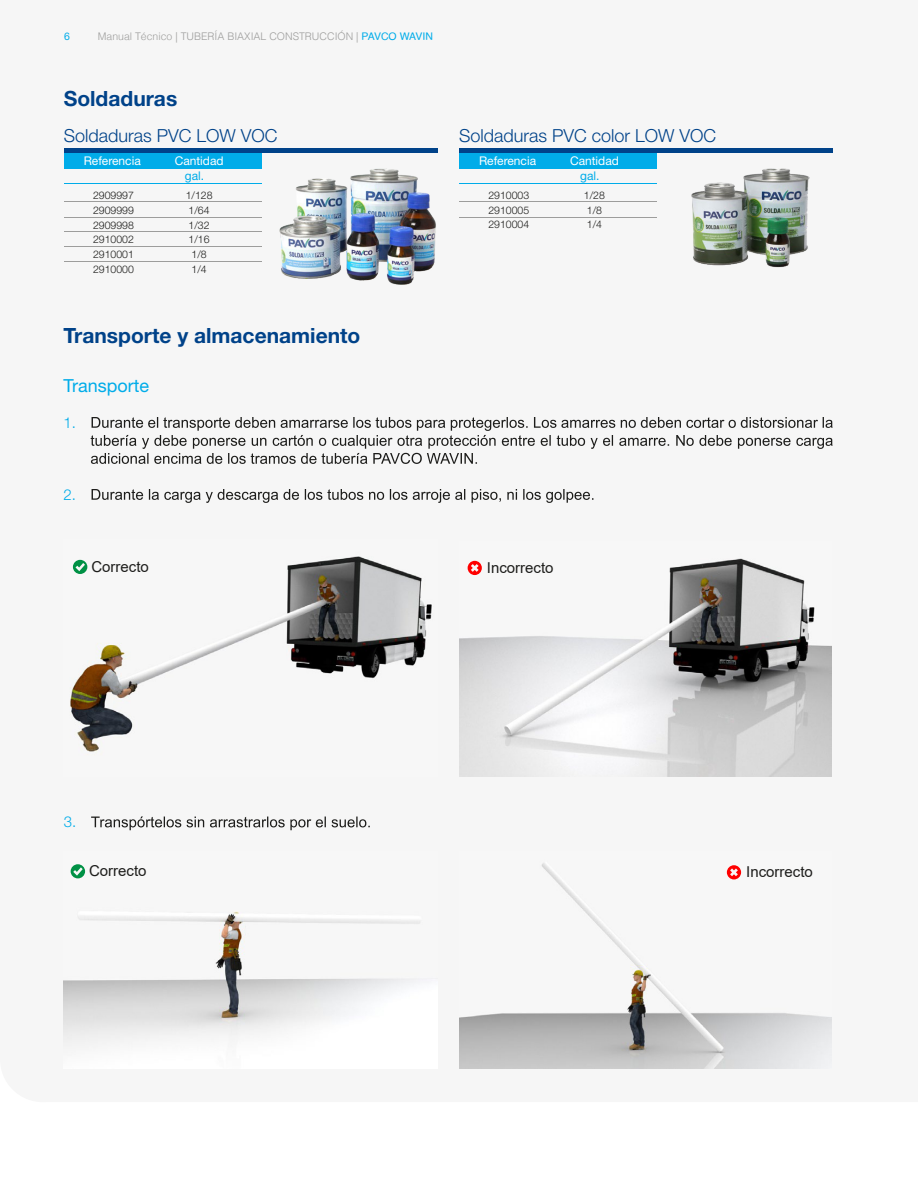
<style>
.page{position:relative;width:918px;height:1188px;background:#f6f6f6}
.page>*{position:absolute;margin:0;border:0;box-sizing:border-box;transform-origin:0 0}
.t1{font:700 21px "Helvetica Neue";color:#004289}
.t2{font:300 18px "Helvetica Neue";color:#004289}
.t3{font:18px "Helvetica Neue LT Std";color:#00ace9}
.t4{font:15px "Arial";color:#1d1d1b}
.t5{font:300 15px "Helvetica Neue";color:#00ace9}
.t6{font:12px "Helvetica Neue LT Std";color:#fff}
.t7{font:12px "Helvetica Neue LT Std";color:#00ace9}
.t8{font:300 10.5px/14.9px "Helvetica Neue";color:#1d1d1b;text-align:justify}
.t9{font:300 10.5px "Helvetica";color:#9d9d9c}
.t10{font:10.5px "Helvetica Neue LT Std";color:#00ace9}
.s1{font-weight:400;color:#00ace9}
</style>
<div class="page">
<img style="left:64px;top:869px;width:356px;height:164px">
<img style="left:459px;top:863px;width:372px;height:205px">
<img style="left:459px;top:558px;width:372px;height:219px">
<img style="left:70px;top:556px;width:362px;height:196px">
<img style="left:691px;top:169px;width:118px;height:99px">
<img style="left:279px;top:169px;width:157px;height:116px">
<div style="left:64px;top:148px;width:374px;height:5px;background:#004289"></div>
<div style="left:459px;top:148px;width:374px;height:5px;background:#004289"></div>
<div style="left:64px;top:153px;width:197px;height:16px;background:#00ace9"></div>
<div style="left:459px;top:153px;width:198px;height:16px;background:#00ace9"></div>
<hr style="left:64px;top:184px;width:197px;height:1px;background:#00ace9">
<hr style="left:459px;top:184px;width:198px;height:1px;background:#00ace9">
<hr style="left:64px;top:201px;width:197px;height:1px;background:#9d9d9c">
<hr style="left:459px;top:201px;width:198px;height:1px;background:#9d9d9c">
<hr style="left:64px;top:217px;width:197px;height:1px;background:#9d9d9c">
<hr style="left:459px;top:217px;width:198px;height:1px;background:#9d9d9c">
<hr style="left:64px;top:231px;width:197px;height:1px;background:#9d9d9c">
<hr style="left:64px;top:246px;width:197px;height:1px;background:#9d9d9c">
<hr style="left:64px;top:262px;width:197px;height:1px;background:#9d9d9c">
<svg style="left:91px;top:417px;width:742px;height:47px"></svg>
<svg style="left:92px;top:489px;width:501px;height:14px"></svg>
<svg style="left:468px;top:561px;width:14px;height:14px"></svg>
<svg style="left:73px;top:560px;width:14px;height:14px"></svg>
<svg style="left:91px;top:816px;width:279px;height:14px"></svg>
<svg style="left:727px;top:865px;width:14px;height:14px"></svg>
<svg style="left:71px;top:864px;width:14px;height:14px"></svg>
<p class="t10" style="left:64px;top:30px;width:7px">6</p>
<p class="t9" style="left:98px;top:30px;width:337px">Manual Técnico | TUBERÍA BIAXIAL CONSTRUCCIÓN | <span class="s1">PAVCO WAVIN</span></p>
<h1 class="t1" style="left:64px;top:85px;width:115px">Soldaduras</h1>
<h2 class="t2" style="left:64px;top:125px;width:215px">Soldaduras PVC LOW VOC</h2>
<h2 class="t2" style="left:459px;top:125px;width:259px">Soldaduras PVC color LOW VOC</h2>
<p class="t6" style="left:175px;top:154px;width:50px">Cantidad</p>
<p class="t6" style="left:570px;top:154px;width:50px">Cantidad</p>
<p class="t6" style="left:84px;top:154px;width:59px">Referencia</p>
<p class="t6" style="left:479px;top:154px;width:59px">Referencia</p>
<p class="t7" style="left:185px;top:169px;width:21px">gal.</p>
<p class="t7" style="left:580px;top:169px;width:21px">gal.</p>
<p class="t8" style="left:186px;top:187px;width:28px;text-align:left">1/128<br>1/64<br>1/32<br>1/16<br>1/8<br>1/4</p>
<p class="t8" style="left:584px;top:187px;width:23px;text-align:left">1/28<br>1/8<br>1/4</p>
<p class="t8" style="left:93px;top:187px;width:42px">2909997<br>2909999<br>2909998<br>2910002<br>2910001<br>2910000</p>
<p class="t8" style="left:488px;top:187px;width:42px">2910003<br>2910005<br>2910004</p>
<h1 class="t1" style="left:63px;top:323px;width:299px">Transporte y almacenamiento</h1>
<h2 class="t3" style="left:63px;top:375px;width:87px">Transporte</h2>
<h3 class="t5" style="left:63px;top:413px;width:14px">1.</h3>
<h3 class="t5" style="left:63px;top:485px;width:14px">2.</h3>
<h3 class="t4" style="left:91px;top:556px;width:59px">Correcto</h3>
<h3 class="t4" style="left:487px;top:557px;width:68px">Incorrecto</h3>
<h3 class="t5" style="left:64px;top:813px;width:14px">3.</h3>
<h3 class="t4" style="left:89px;top:861px;width:59px">Correcto</h3>
<h3 class="t4" style="left:746px;top:862px;width:68px">Incorrecto</h3>
</div>
